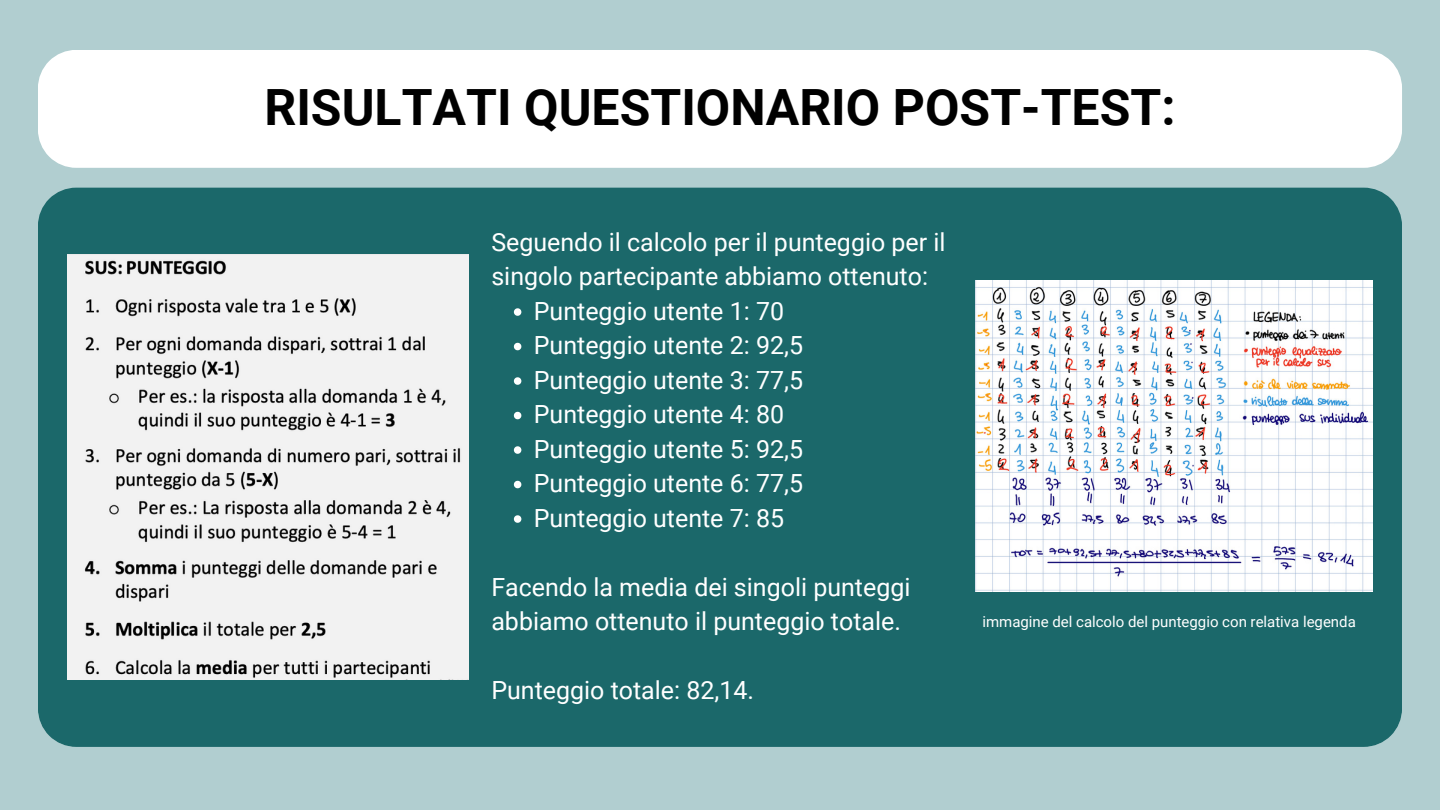
<style>
.page{position:relative;width:1440px;height:810px;background:#b1ced0}
.page>*{position:absolute;margin:0;border:0;box-sizing:border-box;transform-origin:0 0}
.t1{font:700 50px "Roboto";color:#000}
.t2{font:25px/34.5px "Roboto";color:#fff}
.t3{font:15px "Roboto";color:#fff}
</style>
<div class="page">
<div style="left:38px;top:50px;width:1364px;height:118px;background:#fff"></div>
<div style="left:38px;top:188px;width:1363px;height:559px;background:#1b686a"></div>
<img style="left:68px;top:255px;width:401px;height:425px">
<img style="left:976px;top:281px;width:397px;height:310px">
<svg style="left:514px;top:308px;width:7px;height:8px"></svg>
<svg style="left:514px;top:343px;width:7px;height:7px"></svg>
<svg style="left:514px;top:377px;width:7px;height:8px"></svg>
<svg style="left:514px;top:412px;width:7px;height:7px"></svg>
<svg style="left:514px;top:446px;width:7px;height:8px"></svg>
<svg style="left:514px;top:481px;width:7px;height:7px"></svg>
<svg style="left:514px;top:515px;width:7px;height:8px"></svg>
<h2 class="t1" style="left:264px;top:79px;width:912px">RISULTATI QUESTIONARIO POST-TEST:</h2>
<h1 class="t2" style="left:491px;top:225px;width:456px">Seguendo il calcolo per il punteggio per il singolo partecipante abbiamo ottenuto:</h1>
<h2 class="t2" style="left:534px;top:294px;width:252px">Punteggio utente 1: 70</h2>
<h2 class="t2" style="left:534px;top:328px;width:271px">Punteggio utente 2: 92,5</h2>
<h2 class="t2" style="left:534px;top:363px;width:271px">Punteggio utente 3: 77,5</h2>
<h2 class="t2" style="left:534px;top:397px;width:252px">Punteggio utente 4: 80</h2>
<h2 class="t2" style="left:534px;top:432px;width:271px">Punteggio utente 5: 92,5</h2>
<h2 class="t2" style="left:534px;top:466px;width:271px">Punteggio utente 6: 77,5</h2>
<h2 class="t2" style="left:534px;top:501px;width:252px">Punteggio utente 7: 85</h2>
<h2 class="t2" style="left:491px;top:570px;width:421px">Facendo la media dei singoli punteggi abbiamo ottenuto il punteggio totale.</h2>
<h2 class="t2" style="left:491px;top:673px;width:264px">Punteggio totale: 82,14.</h2>
<p class="t3" style="left:982px;top:613px;width:375px">immagine del calcolo del punteggio con relativa legenda</p>
</div>
